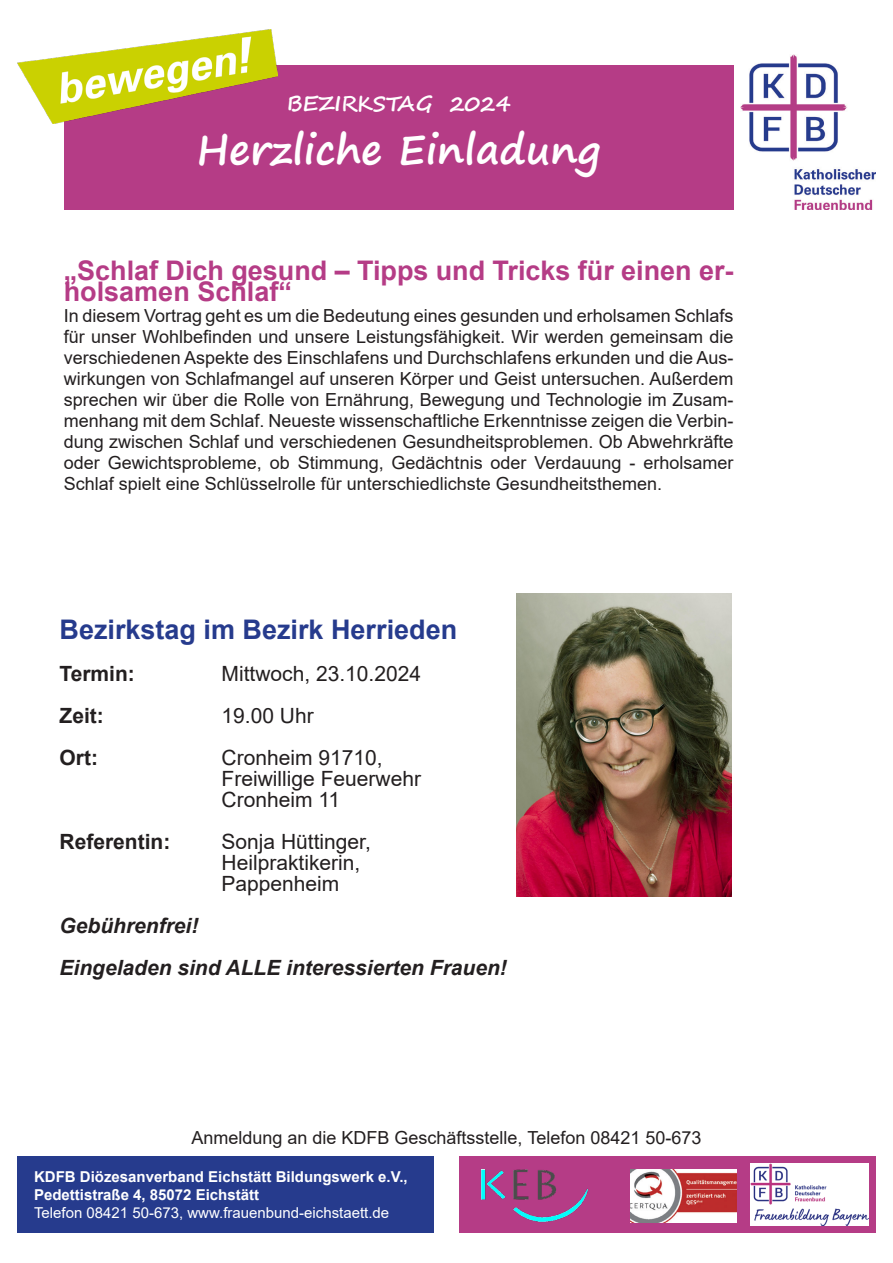
<style>
.page{position:relative;width:893px;height:1263px;background:#fff}
.page>*{position:absolute;margin:0;border:0;box-sizing:border-box;transform-origin:0 0}
.Herzliche_Einladung{font:700 40.5px "Segoe Print";color:#fff}
.t1{font:700 27px/21px "Arial";color:#b53c86}
.t2{font:700 27px "Arial";color:#263b8d}
.t3{font:21px "Arial";color:#231f20}
.t4{font:italic 700 21px "Arial";color:#231f20}
.t5{font:700 21px "Arial";color:#231f20}
.Herzliche_Einladung-2{font:700 21px "Segoe Script";color:#fff}
.t6{font:18px/21px "Arial";color:#231f20;text-align:justify}
.t7{font:700 15px/18px "Arial";color:#fff}
.t8{font:15px "Arial";color:#fff}
</style>
<div class="page">
<div style="left:17px;top:1157px;width:417px;height:76px;background:#263b8d"></div>
<div style="left:459px;top:1157px;width:417px;height:76px;background:#b53c86"></div>
<img style="left:481px;top:1169px;width:107px;height:53px">
<img style="left:630px;top:1169px;width:107px;height:53px">
<img style="left:751px;top:1164px;width:118px;height:61px">
<div style="left:64px;top:65px;width:669px;height:145px;background:#b53c86"></div>
<img style="left:17px;top:30px;width:261px;height:93px">
<img style="left:741px;top:55px;width:134px;height:155px">
<img style="left:517px;top:593px;width:214px;height:303px">
<p class="Herzliche_Einladung-2" style="left:286px;top:87px;width:226px">BEZIRKSTAG 2024</p>
<p class="Herzliche_Einladung" style="left:196px;top:113px;width:406px">Herzliche Einladung</p>
<p class="t1" style="left:64px;top:260px;width:671px">„Schlaf Dich gesund – Tipps und Tricks für einen er&shy;holsamen Schlaf“</p>
<p class="t6" style="left:64px;top:305px;width:671px">In diesem Vortrag geht es um die Bedeutung eines gesunden und erholsamen Schlafs für unser Wohlbefinden und unsere Leistungsfähigkeit. Wir werden gemeinsam die verschiedenen Aspekte des Einschlafens und Durchschlafens erkunden und die Aus&shy;wirkungen von Schlafmangel auf unseren Körper und Geist untersuchen. Außerdem sprechen wir über die Rolle von Ernährung, Bewegung und Technologie im Zusam&shy;menhang mit dem Schlaf. Neueste wissenschaftliche Erkenntnisse zeigen die Verbin&shy;dung zwischen Schlaf und verschiedenen Gesundheitsproblemen. Ob Abwehrkräfte oder Gewichtsprobleme, ob Stimmung, Gedächtnis oder Verdauung - erholsamer Schlaf spielt eine Schlüsselrolle für unterschiedlichste Gesundheitsthemen.</p>
<p class="t2" style="left:60px;top:611px;width:399px">Bezirkstag im Bezirk Herrieden</p>
<p class="t5" style="left:60px;top:659px;width:77px">Termin:</p>
<p class="t3" style="left:222px;top:659px;width:201px">Mittwoch, 23.10.2024</p>
<p class="t5" style="left:60px;top:701px;width:46px">Zeit:</p>
<p class="t3" style="left:222px;top:701px;width:94px">19.00 Uhr</p>
<p class="t5" style="left:60px;top:743px;width:40px">Ort:</p>
<p class="t3" style="left:222px;top:743px;width:163px">Cronheim 91710,</p>
<p class="t3" style="left:222px;top:764px;width:201px">Freiwillige Feuerwehr</p>
<p class="t3" style="left:222px;top:785px;width:120px">Cronheim 11</p>
<p class="t5" style="left:60px;top:827px;width:112px">Referentin:</p>
<p class="t3" style="left:222px;top:827px;width:151px">Sonja Hüttinger,</p>
<p class="t3" style="left:222px;top:848px;width:140px">Heilpraktikerin,</p>
<p class="t3" style="left:222px;top:869px;width:119px">Pappenheim</p>
<p class="t4" style="left:60px;top:912px;width:140px">Gebührenfrei!</p>
<p class="t4" style="left:60px;top:954px;width:449px">Eingeladen sind ALLE interessierten Frauen!</p>
<p class="t6" style="left:191px;top:1127px;width:511px">Anmeldung an die KDFB Geschäftsstelle, Telefon 08421 50-673</p>
<p class="t7" style="left:34px;top:1168px;width:375px">KDFB Diözesanverband Eichstätt Bildungswerk e.V.,<br>Pedettistraße 4, 85072 Eichstätt</p>
<p class="t8" style="left:34px;top:1203px;width:357px">Telefon 08421 50-673, www.frauenbund-eichstaett.de</p>
</div>
